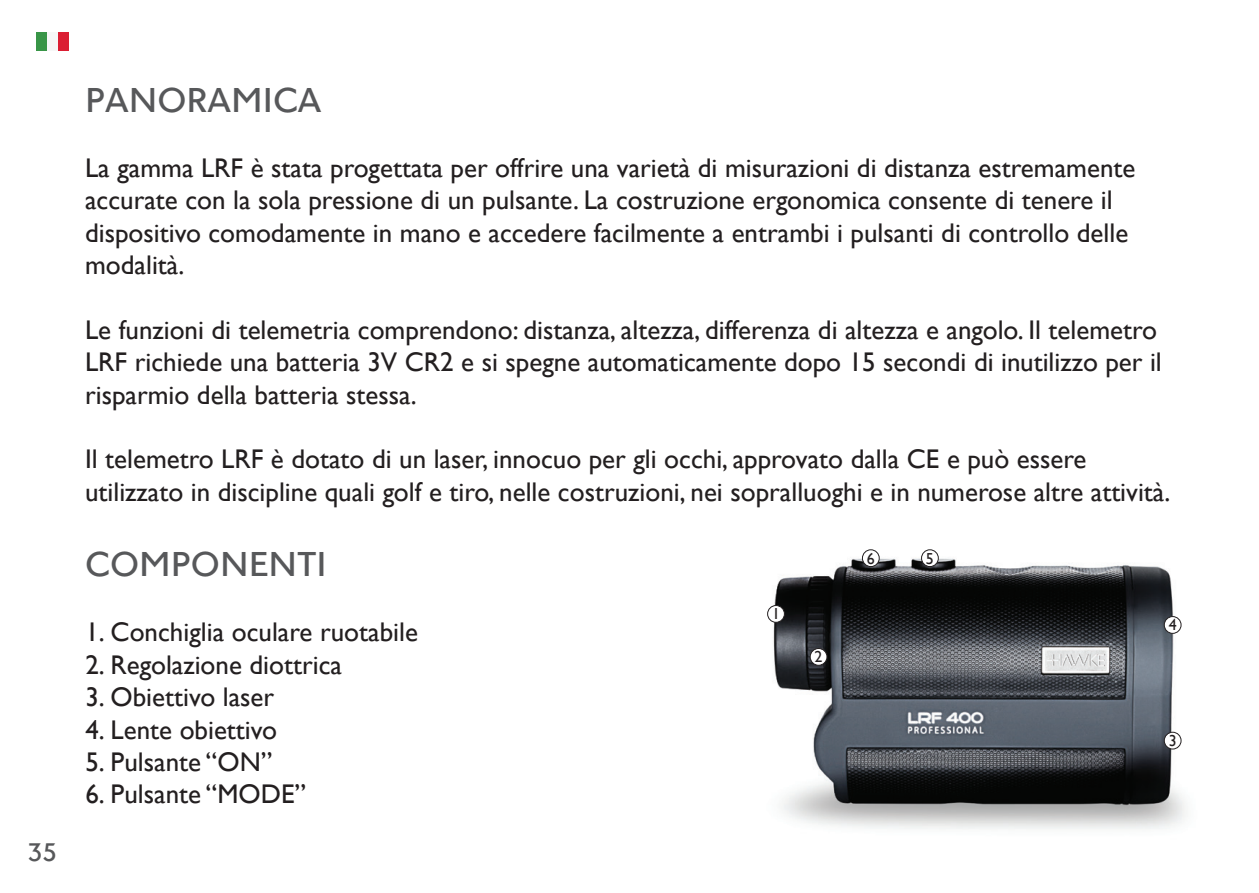
<style>
.page{position:relative;width:1259px;height:893px;background:#fff}
.page>*{position:absolute;margin:0;border:0;box-sizing:border-box;transform-origin:0 0}
.t1{font:500 36px "Granby EF";color:#57585a}
.t2{font:27px/32.4px "Gill Sans";color:#231f20}
.t3{font:500 27px "Granby EF";color:#57585a}
.t4{font:15.9px "Gill Sans";color:#231f20}
</style>
<div class="page">
<div style="left:37px;top:32px;width:10px;height:18px;background:#389547"></div>
<div style="left:47px;top:32px;width:11px;height:18px;background:#f6f7f7"></div>
<div style="left:58px;top:32px;width:10px;height:18px;background:#db1e33"></div>
<img style="left:767px;top:549px;width:418px;height:280px">
<div style="left:767px;top:605px;width:17px;height:17px;background:#fff;border-radius:50%"></div>
<div style="left:767px;top:605px;width:17px;height:18px;border:1px solid #231f20;border-radius:50%"></div>
<div style="left:810px;top:648px;width:17px;height:17px;background:#fff;border-radius:50%"></div>
<div style="left:810px;top:648px;width:17px;height:18px;border:1px solid #231f20;border-radius:50%"></div>
<div style="left:1164px;top:732px;width:17px;height:17px;background:#fff;border-radius:50%"></div>
<div style="left:1164px;top:732px;width:17px;height:17px;border:1px solid #231f20;border-radius:50%"></div>
<div style="left:1164px;top:617px;width:17px;height:16px;background:#fff;border-radius:50%"></div>
<div style="left:1164px;top:616px;width:17px;height:18px;border:1px solid #231f20;border-radius:50%"></div>
<div style="left:921px;top:550px;width:17px;height:17px;background:#fff;border-radius:50%"></div>
<div style="left:921px;top:549px;width:17px;height:18px;border:1px solid #231f20;border-radius:50%"></div>
<div style="left:862px;top:550px;width:17px;height:17px;background:#fff;border-radius:50%"></div>
<div style="left:862px;top:549px;width:17px;height:18px;border:1px solid #231f20;border-radius:50%"></div>
<p class="t3" style="left:28px;top:837px;width:31px">35</p>
<h1 class="t1" style="left:85px;top:81px;width:238px">PANORAMICA</h1>
<p class="t2" style="left:85px;top:152px;width:1052px">La gamma LRF è stata progettata per offrire una varietà di misurazioni di distanza estremamente accurate con la sola pressione di un pulsante. La costruzione ergonomica consente di tenere il dispositivo comodamente in mano e accedere facilmente a entrambi i pulsanti di controllo delle modalità.</p>
<p class="t2" style="left:85px;top:314px;width:1078px">Le funzioni di telemetria comprendono: distanza, altezza, differenza di altezza e angolo. Il telemetro<br>LRF richiede una batteria 3V CR2 e si spegne automaticamente dopo 15 secondi di inutilizzo per il risparmio della batteria stessa.</p>
<p class="t2" style="left:85px;top:444px;width:1087px">Il telemetro LRF è dotato di un laser, innocuo per gli occhi, approvato dalla CE e può essere utilizzato in discipline quali golf e tiro, nelle costruzioni, nei sopralluoghi e in numerose altre attività.</p>
<h1 class="t1" style="left:85px;top:546px;width:243px">COMPONENTI</h1>
<p class="t2" style="left:85px;top:616px;width:334px">1. Conchiglia oculare ruotabile</p>
<p class="t2" style="left:85px;top:649px;width:258px">2. Regolazione diottrica</p>
<p class="t2" style="left:85px;top:681px;width:190px">3. Obiettivo laser</p>
<p class="t2" style="left:85px;top:714px;width:193px">4. Lente obiettivo</p>
<p class="t2" style="left:85px;top:746px;width:188px">5. Pulsante “ON”</p>
<p class="t2" style="left:85px;top:778px;width:222px">6. Pulsante “MODE”</p>
<p class="t4" style="left:772px;top:605px;width:9px">1</p>
<p class="t4" style="left:814px;top:648px;width:9px">2</p>
<p class="t4" style="left:867px;top:549px;width:9px">6</p>
<p class="t4" style="left:926px;top:549px;width:9px">5</p>
<p class="t4" style="left:1168px;top:616px;width:9px">4</p>
<p class="t4" style="left:1168px;top:731px;width:9px">3</p>
</div>
